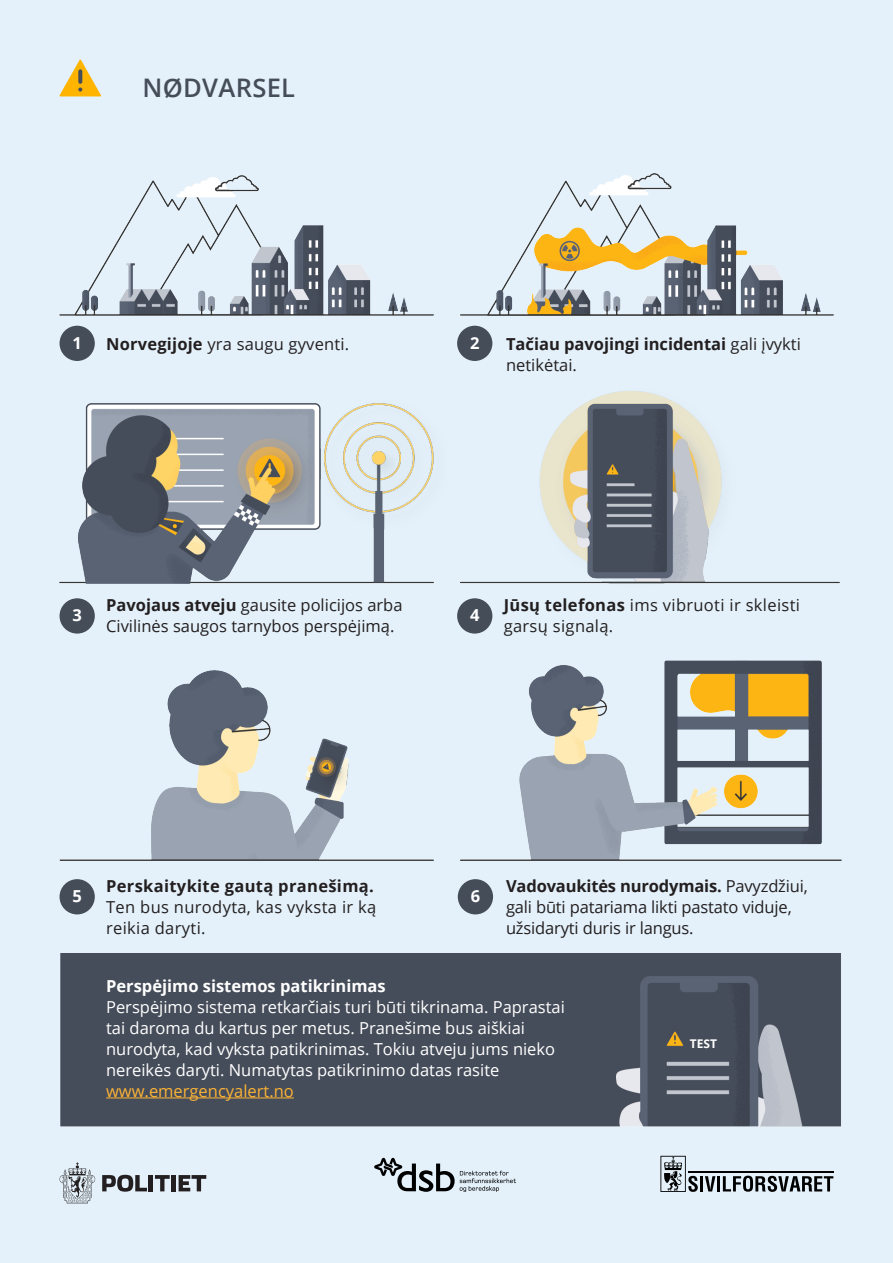
<style>
.page{position:relative;width:893px;height:1263px;background:#e4f1fa}
.page>*{position:absolute;margin:0;border:0;box-sizing:border-box;transform-origin:0 0}
.t1{font:600 25.5px "Open Sans";letter-spacing:.01em;color:#454d59}
.t2{font:16.5px/21px "Open Sans";color:#fff}
.t3{font:16.5px/21px "Open Sans";color:#231f20}
.t4{font:16.5px/21px "Open Sans";letter-spacing:.02em;color:#231f20}
.t5{font:700 16.5px/21px "Open Sans";color:#231f20}
.t6{font:16.5px "Open Sans";color:#fcb336}
.t7{font:700 16.5px "Open Sans";color:#fff}
.t8{font:700 12px "Open Sans";color:#fff}
.s1{font-weight:700}
.s2{font-weight:400}
</style>
<div class="page">
<img style="left:60px;top:173px;width:782px;height:954px">
<svg style="left:374px;top:1158px;width:142px;height:34px"></svg>
<svg style="left:102px;top:1175px;width:45px;height:17px"></svg>
<hr style="left:149px;top:1175px;width:4px;height:16px;background:#231f20">
<svg style="left:155px;top:1175px;width:15px;height:16px"></svg>
<hr style="left:172px;top:1175px;width:4px;height:16px;background:#231f20">
<svg style="left:179px;top:1175px;width:27px;height:16px"></svg>
<svg style="left:60px;top:1162px;width:35px;height:41px"></svg>
<hr style="left:700px;top:1176px;width:3px;height:15px;background:#000">
<svg style="left:705px;top:1176px;width:10px;height:15px"></svg>
<hr style="left:717px;top:1176px;width:3px;height:15px;background:#000">
<svg style="left:723px;top:1176px;width:110px;height:16px"></svg>
<hr style="left:688px;top:1171px;width:145px;height:2px;background:#000">
<svg style="left:660px;top:1156px;width:38px;height:36px"></svg>
<div style="left:60px;top:326px;width:35px;height:35px;background:#454d59;border-radius:50%"></div>
<div style="left:457px;top:326px;width:35px;height:35px;background:#454d59;border-radius:50%"></div>
<div style="left:60px;top:598px;width:35px;height:36px;background:#454d59;border-radius:50%"></div>
<div style="left:457px;top:598px;width:35px;height:36px;background:#454d59;border-radius:50%"></div>
<div style="left:60px;top:879px;width:35px;height:35px;background:#454d59;border-radius:50%"></div>
<div style="left:458px;top:879px;width:35px;height:35px;background:#454d59;border-radius:50%"></div>
<hr style="left:106px;top:1097px;width:188px;height:1px;background:#fcb336">
<svg style="left:59px;top:59px;width:42px;height:37px"></svg>
<p class="t1" style="left:142px;top:70px;width:154px">NØDVARSEL</p>
<p class="t7" style="left:72px;top:331px;width:11px">1</p>
<p class="t7" style="left:470px;top:331px;width:11px">2</p>
<p class="t3" style="left:106px;top:333px;width:245px"><span class="s1">Norvegijoje</span> yra saugu gyventi.</p>
<p class="t5" style="left:506px;top:333px;width:296px">Tačiau pavojingi incidentai <span class="s2">gali įvykti netikėtai.</span></p>
<p class="t3" style="left:106px;top:594px;width:298px"><span class="s1">Pavojaus atveju</span> gausite policijos arba<br>Civilinės saugos tarnybos perspėjimą.</p>
<p class="t4" style="left:504px;top:594px;width:298px"><span class="s1">Jūsų telefonas</span> ims vibruoti ir skleisti garsų signalą.</p>
<p class="t7" style="left:72px;top:603px;width:11px">3</p>
<p class="t7" style="left:470px;top:603px;width:11px">4</p>
<p class="t4" style="left:106px;top:875px;width:272px"><span class="s1">Perskaitykite gautą pranešimą.<br></span>Ten bus nurodyta, kas vyksta ir ką reikia daryti.</p>
<p class="t3" style="left:506px;top:875px;width:303px"><span class="s1">Vadovaukitės nurodymais.</span> Pavyzdžiui, gali būti patariama likti pastato viduje, užsidaryti duris ir langus.</p>
<p class="t7" style="left:72px;top:884px;width:11px">5</p>
<p class="t7" style="left:471px;top:884px;width:11px">6</p>
<p class="t2" style="left:106px;top:975px;width:460px"><span class="s1">Perspėjimo sistemos patikrinimas<br></span>Perspėjimo sistema retkarčiais turi būti tikrinama. Paprastai tai daroma du kartus per metus. Pranešime bus aiškiai nurodyta, kad vyksta patikrinimas. Tokiu atveju jums nieko nereikės daryti. Numatytas patikrinimo datas rasite</p>
<p class="t6" style="left:106px;top:1079px;width:189px">www.emergencyalert.no</p>
<p class="t8" style="left:690px;top:1035px;width:29px">TEST</p>
</div>
